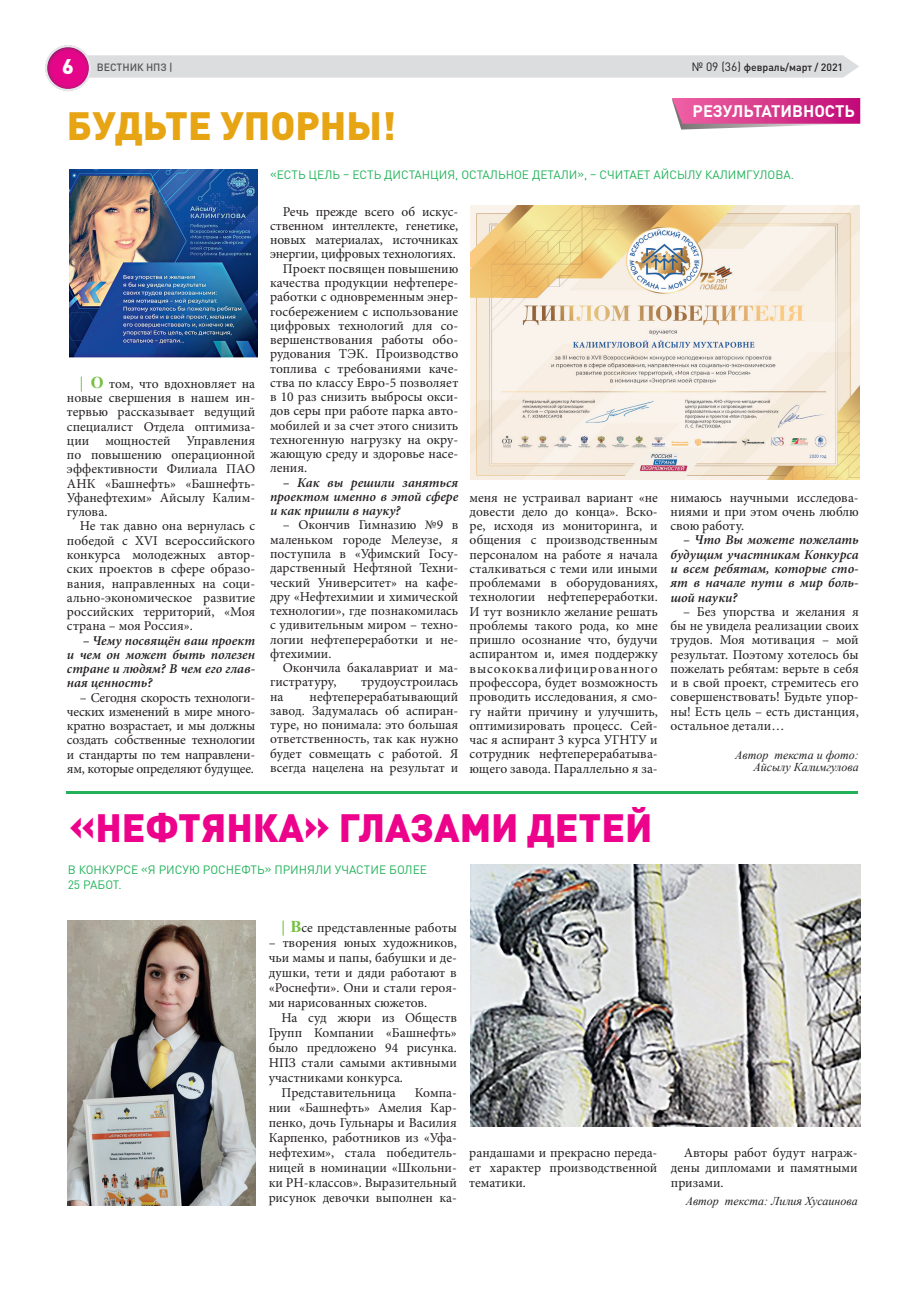
<style>
.page{position:relative;width:906px;height:1289px;background:#fff}
.page>*{position:absolute;margin:0;border:0;box-sizing:border-box;transform-origin:0 0}
.t1{font:900 39px "DIN Pro";color:#ed028c}
.t2{font:900 39px "DIN Pro";color:#e7a413}
.t3{font:700 16.5px "DIN Pro";color:#fff}
.t4{font:13.5px/14.2px "Minion Pro";color:#231f20;text-align:justify}
.t5{font:italic 600 13.5px/14.2px "Minion Pro";color:#231f20;text-align:justify}
.t6{font:12px/15px "DIN Pro";color:#21b259}
.t7{font:italic 12px/12px "Times New Roman";color:#231f20;text-align:right}
.t8{font:500 10.5px "DIN Pro";color:#231f20}
.t9{font:500 10.5px "DIN Pro";color:#545557}
.s1{font-weight:900;font-size:21px;color:#fff}
.s2{font-weight:400;font-size:12px}
.s3{font-family:"Times New Roman";font-weight:700;font-size:16.5px;color:#76c043}
</style>
<div class="page">
<svg style="left:45px;top:45px;width:814px;height:46px"></svg>
<img style="left:69px;top:169px;width:188px;height:188px">
<img style="left:470px;top:864px;width:390px;height:262px">
<img style="left:67px;top:920px;width:189px;height:285px">
<hr style="left:67px;top:791px;width:790px;height:2px;background:#21b259">
<img style="left:470px;top:206px;width:389px;height:273px">
<svg style="left:672px;top:98px;width:189px;height:32px;background:#d65a9c"></svg>
<p class="t9" style="left:62px;top:60px;width:112px"><span class="s1">6</span> ВЕСТНИК НПЗ |</p>
<p class="t8" style="left:692px;top:60px;width:153px"><span class="s2">№ 09 (36)</span> февраль/март / 2021</p>
<h1 class="t2" style="left:67px;top:100px;width:331px">БУДЬТЕ УПОРНЫ!</h1>
<p class="t3" style="left:692px;top:100px;width:164px">РЕЗУЛЬТАТИВНОСТЬ</p>
<p class="t4" style="left:67px;top:376px;width:190px;text-indent:13px"><span class="s3">| О</span> том, что вдохновляет на новые свершения в нашем ин&shy;тервью рассказывает ведущий специалист Отдела оптимиза&shy;ции мощностей Управления по повышению операционной эффективности Филиала ПАО АНК «Башнефть» «Башнефть-Уфанефтехим» Айсылу Калим&shy;гулова.</p>
<p class="t4" style="left:67px;top:519px;width:190px;text-indent:13px">Не так давно она вернулась с победой с XVI всероссийского конкурса молодежных автор&shy;ских проектов в сфере образо&shy;вания, направленных на соци&shy;ально-экономическое развитие российских территорий, «Моя страна – моя Россия».</p>
<p class="t5" style="left:67px;top:633px;width:190px;text-indent:16px">– Чему посвящён ваш проект и чем он может быть полезен стране и людям? В чем его глав&shy;ная ценность?</p>
<p class="t4" style="left:67px;top:690px;width:190px;text-indent:13px">– Сегодня скорость технологи&shy;ческих изменений в мире много&shy;кратно возрастает, и мы должны создать собственные технологии и стандарты по тем направлени&shy;ям, которые определяют будущее.</p>
<p class="t6" style="left:270px;top:166px;width:525px">«ЕСТЬ ЦЕЛЬ – ЕСТЬ ДИСТАНЦИЯ, ОСТАЛЬНОЕ ДЕТАЛИ», – СЧИТАЕТ АЙСЫЛУ КАЛИМГУЛОВА.</p>
<p class="t4" style="left:283px;top:204px;width:177px">Речь прежде всего об искус-</p>
<p class="t4" style="left:270px;top:218px;width:190px">ственном интеллекте, генетике,</p>
<p class="t4" style="left:270px;top:233px;width:190px">новых материалах, источниках</p>
<p class="t4" style="left:270px;top:247px;width:187px">энергии, цифровых технологиях.</p>
<p class="t4" style="left:283px;top:261px;width:177px">Проект посвящен повышению</p>
<p class="t4" style="left:270px;top:275px;width:190px">качества продукции нефтепере-</p>
<p class="t4" style="left:270px;top:290px;width:190px">работки с одновременным энер-</p>
<p class="t4" style="left:270px;top:304px;width:190px">госбережением с использование</p>
<p class="t4" style="left:270px;top:318px;width:190px">цифровых технологий для со-</p>
<p class="t4" style="left:270px;top:333px;width:190px">вершенствования работы обо-</p>
<p class="t4" style="left:270px;top:347px;width:190px">рудования ТЭК. Производство</p>
<p class="t4" style="left:270px;top:361px;width:190px">топлива с требованиями каче-</p>
<p class="t4" style="left:270px;top:375px;width:190px">ства по классу Евро-5 позволяет</p>
<p class="t4" style="left:270px;top:390px;width:190px">в 10 раз снизить выбросы окси-</p>
<p class="t4" style="left:270px;top:404px;width:190px">дов серы при работе парка авто-</p>
<p class="t4" style="left:270px;top:418px;width:190px">мобилей и за счет этого снизить</p>
<p class="t4" style="left:270px;top:432px;width:190px">техногенную нагрузку на окру-</p>
<p class="t4" style="left:270px;top:447px;width:190px">жающую среду и здоровье насе-</p>
<p class="t4" style="left:270px;top:461px;width:39px">ления.</p>
<p class="t5" style="left:270px;top:475px;width:190px;text-indent:13px">– Как вы решили заняться проектом именно в этой сфере и как пришли в науку?</p>
<p class="t4" style="left:270px;top:518px;width:190px;text-indent:13px">– Окончив Гимназию №9 в маленьком городе Мелеузе, я поступила в «Уфимский Госу&shy;дарственный Нефтяной Техни&shy;ческий Университет» на кафе&shy;дру «Нефтехимии и химической технологии», где познакомилась с удивительным миром – техно&shy;логии нефтепереработки и не&shy;фтехимии.</p>
<p class="t4" style="left:270px;top:660px;width:190px;text-indent:13px">Окончила бакалавриат и ма&shy;гистратуру,</p>
<p class="t4" style="left:361px;top:675px;width:99px">трудоустроилась</p>
<p class="t4" style="left:270px;top:689px;width:190px;text-indent:40px">нефтеперерабатывающий завод. Задумалась об аспиран&shy;туре, но понимала: это большая ответственность, так как нужно будет совмещать с работой. Я всегда нацелена на результат и</p>
<p class="t4" style="left:270px;top:689px;width:15px">на</p>
<p class="t4" style="left:469px;top:490px;width:190px">меня не устраивал вариант «не довести дело до конца». Вско&shy;ре, исходя из мониторинга, и общения с производственным персоналом на работе я начала сталкиваться с теми или иными проблемами в оборудованиях, технологии нефтепереработки.<br>И тут возникло желание решать проблемы такого рода, ко мне пришло осознание что, будучи аспирантом и, имея поддержку высококвалифицированного профессора, будет возможность проводить исследования, я смо&shy;гу найти причину и улучшить, оптимизировать процесс. Сей&shy;час я аспирант 3 курса УГНТУ и сотрудник нефтеперерабатыва&shy;ющего завода. Параллельно я за-</p>
<p class="t4" style="left:670px;top:490px;width:190px">нимаюсь научными исследова&shy;ниями и при этом очень люблю свою работу.</p>
<p class="t5" style="left:670px;top:533px;width:190px;text-indent:13px">– Что Вы можете пожелать будущим участникам Конкурса и всем ребятам, которые сто&shy;ят в начале пути в мир боль&shy;шой науки?</p>
<p class="t4" style="left:670px;top:604px;width:190px;text-indent:13px">– Без упорства и желания я бы не увидела реализации своих трудов. Моя мотивация – мой результат. Поэтому хотелось бы пожелать ребятам: верьте в себя и в свой проект, стремитесь его совершенствовать! Будьте упор&shy;ны! Есть цель – есть дистанция, остальное детали…</p>
<p class="t7" style="left:735px;top:749px;width:125px">Автор текста и фото:<br>Айсылу Калимгулова</p>
<h1 class="t1" style="left:69px;top:801px;width:585px">«НЕФТЯНКА» ГЛАЗАМИ ДЕТЕЙ</h1>
<p class="t6" style="left:68px;top:861px;width:361px">В КОНКУРСЕ «Я РИСУЮ РОСНЕФТЬ» ПРИНЯЛИ УЧАСТИЕ БОЛЕЕ<br>25 РАБОТ.</p>
<p class="t4" style="left:281px;top:920px;width:177px"><span class="s3">| В</span>се представленные работы</p>
<p class="t4" style="left:269px;top:934px;width:190px;line-height:15px">– творения юных художников, чьи мамы и папы, бабушки и де&shy;душки, тети и дяди работают в «Роснефти». Они и стали героя&shy;ми нарисованных сюжетов.</p>
<p class="t4" style="left:281px;top:1010px;width:177px">На суд жюри из Обществ</p>
<p class="t4" style="left:269px;top:1025px;width:190px">Групп Компании «Башнефть»</p>
<p class="t4" style="left:269px;top:1040px;width:190px">было предложено 94 рисунка.</p>
<p class="t4" style="left:269px;top:1055px;width:190px">НПЗ стали самыми активными</p>
<p class="t4" style="left:269px;top:1070px;width:136px">участниками конкурса.</p>
<p class="t4" style="left:281px;top:1085px;width:116px">Представительница</p>
<p class="t4" style="left:269px;top:1084px;width:190px;line-height:15px;text-indent:146px">Компа&shy;нии «Башнефть» Амелия Кар&shy;пенко, дочь Гульнары и Василия Карпенко, работников из «Уфа&shy;нефтехим», стала победитель&shy;ницей в номинации «Школьни&shy;ки РН-классов». Выразительный рисунок девочки выполнен ка-</p>
<p class="t4" style="left:469px;top:1145px;width:190px;line-height:15px">рандашами и прекрасно переда&shy;ет характер производственной тематики.</p>
<p class="t4" style="left:671px;top:1145px;width:188px;line-height:15px;text-indent:13px">Авторы работ будут награж&shy;дены дипломами и памятными призами.</p>
<p class="t7" style="left:685px;top:1194px;width:173px">Автор текста: Лилия Хусаинова</p>
</div>
